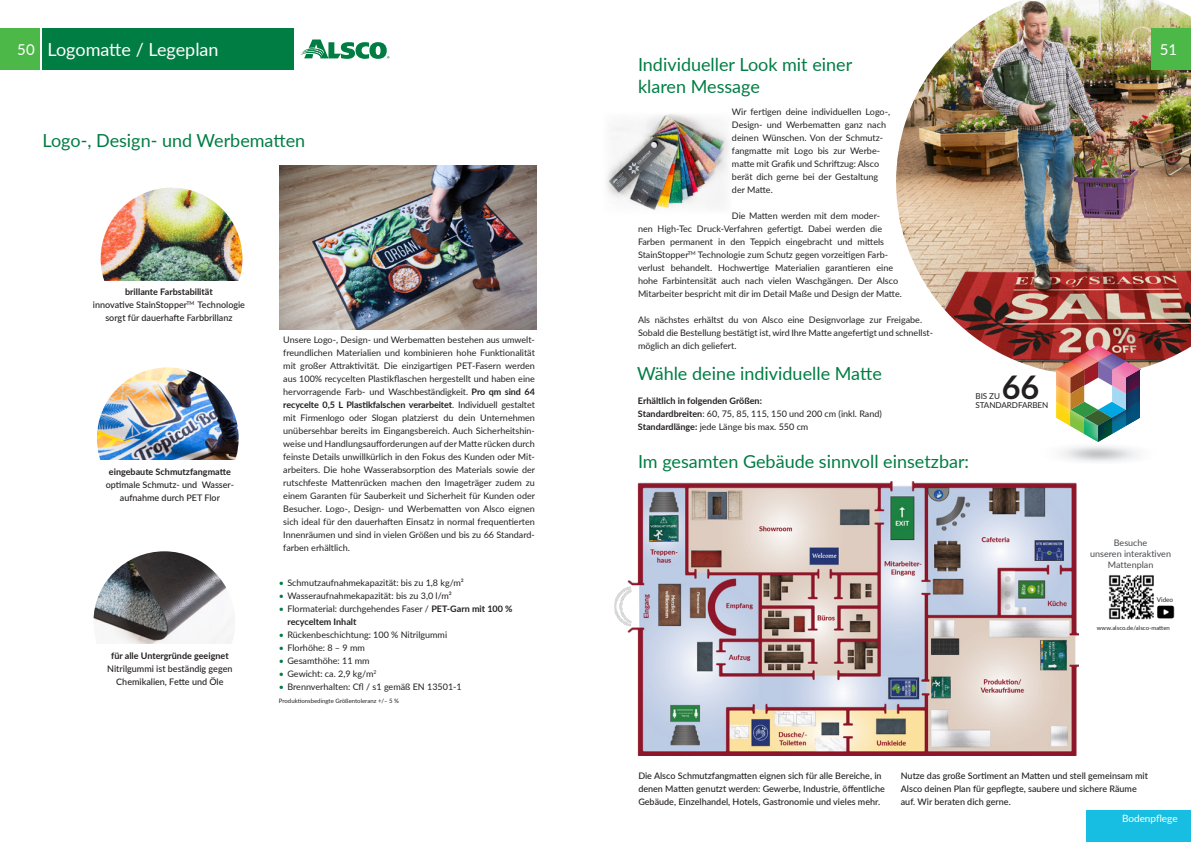
<style>
.page{position:relative;width:1191px;height:842px;background:#fff}
.page>*{position:absolute;margin:0;border:0;box-sizing:border-box;transform-origin:0 0}
.t1{font:700 32.5px "Lato";color:#231f20}
.t2{font:18px/22px "Lato";color:#007d43}
.t3{font:18px "Lato";color:#fff}
.t4{font:15px "Lato";color:#fff}
.t5{font:10px "Lato";color:#fff}
.t6{font:9px/13px "Lato";color:#231f20}
.t7{font:500 9px/13px "Lato";color:#231f20;text-align:center}
.t8{font:700 9px/13px "Lato";color:#231f20}
.t9{font:9px/11px "Lato";color:#474a4e;text-align:center}
.t10{font:8.1px "Lato";letter-spacing:-.01em;color:#231f20}
.t11{font:6.6px "Lato";color:#231f20}
.t12{font:6px "Lato";color:#231f20}
.s1{font-weight:700}
.s2{color:#007d43}
.s3{font-weight:400}
</style>
<div class="page">
<img style="left:280px;top:165px;width:256px;height:164px">
<svg style="left:300px;top:40px;width:89px;height:19px"></svg>
<img style="left:101px;top:188px;width:141px;height:141px;border-radius:71px">
<img style="left:97px;top:367px;width:142px;height:93px">
<img style="left:896px;top:0;width:295px;height:373px">
<img style="left:606px;top:114px;width:123px;height:96px">
<div style="left:93px;top:281px;width:166px;height:54px;background:#fff"></div>
<img style="left:93px;top:551px;width:141px;height:93px">
<img style="left:615px;top:481px;width:463px;height:274px">
<img style="left:1056px;top:345px;width:84px;height:97px">
<img style="left:1108px;top:575px;width:46px;height:44px">
<img style="left:1157px;top:605px;width:17px;height:14px">
<div style="left:0;top:28px;width:40px;height:42px;background:#4cb848"></div>
<div style="left:1151px;top:28px;width:40px;height:42px;background:#4cb848"></div>
<div style="left:43px;top:28px;width:251px;height:42px;background:#007d43"></div>
<div style="left:1086px;top:810px;width:105px;height:32px;background:#18bee1"></div>
<h2 class="t3" style="left:47px;top:37px;width:173px">Logomatte / Legeplan</h2>
<h3 class="t4" style="left:17px;top:39px;width:19px">50</h3>
<h3 class="t4" style="left:1159px;top:39px;width:19px">51</h3>
<h2 class="t2" style="left:638px;top:52px;width:216px">Individueller Look mit einer klaren Message</h2>
<h2 class="t2" style="left:43px;top:129px;width:264px">Logo-, Design- und Werbematten</h2>
<p class="t7" style="left:93px;top:285px;width:154px"><span class="s1">brillante Farbstabilität<br></span>innovative StainStopper<sup>TM</sup> Technologie sorgt für dauerhafte Farbbrillanz</p>
<p class="t8" style="left:109px;top:465px;width:123px">eingebaute Schmutzfangmatte</p>
<p class="t7" style="left:106px;top:478px;width:130px">optimale Schmutz- und Wasser&shy;aufnahme durch PET Flor</p>
<p class="t8" style="left:111px;top:649px;width:119px">für alle Untergründe geeignet</p>
<p class="t7" style="left:107px;top:662px;width:127px">Nitrilgummi ist beständig gegen<br>Chemikalien, Fette und Öle</p>
<p class="t6" style="left:283px;top:333px;width:253px;text-align:justify">Unsere Logo-, Design- und Werbematten bestehen aus umwelt&shy;freundlichen Materialien und kombinieren hohe Funktionalität mit großer Attraktivität. Die einzigartigen PET-Fasern werden aus 100% recycelten Plastikflaschen hergestellt und haben eine hervorragende Farb- und Waschbeständigkeit. <span class="s1">Pro qm sind 64 recycelte 0,5 L Plastikfalschen verarbeitet</span>. Individuell gestaltet mit Firmenlogo oder Slogan platzierst du dein Unternehmen unübersehbar bereits im Eingangsbereich. Auch Sicherheitshin&shy;weise und Handlungsaufforderungen auf der Matte rücken durch feinste Details unwillkürlich in den Fokus des Kunden oder Mit&shy;arbeiters. Die hohe Wasserabsorption des Materials sowie der rutschfeste Mattenrücken machen den Imageträger zudem zu einem Garanten für Sauberkeit und Sicherheit für Kunden oder Besucher. Logo-, Design- und Werbematten von Alsco eignen sich ideal für den dauerhaften Einsatz in normal frequentierten Innenräumen und sind in vielen Größen und bis zu 66 Standard&shy;farben erhältlich.</p>
<p class="t6" style="left:279px;top:576px;width:186px"><span class="s2">•</span> Schmutzaufnahmekapazität: bis zu 1,8 kg/m²</p>
<p class="t6" style="left:279px;top:589px;width:174px"><span class="s2">•</span> Wasseraufnahmekapazität: bis zu 3,0 l/m²</p>
<p class="t6" style="left:287px;top:602px;width:227px;text-indent:-9px"><span class="s2">•</span> Flormaterial: durchgehendes Faser / <span class="s1">PET-Garn mit 100 % recyceltem Inhalt</span></p>
<p class="t6" style="left:279px;top:628px;width:170px"><span class="s2">•</span> Rückenbeschichtung: 100 % Nitrilgummi</p>
<p class="t6" style="left:279px;top:641px;width:87px"><span class="s2">•</span> Florhöhe: 8 – 9 mm</p>
<p class="t6" style="left:279px;top:654px;width:92px"><span class="s2">•</span> Gesamthöhe: 11 mm</p>
<p class="t6" style="left:279px;top:667px;width:99px"><span class="s2">•</span> Gewicht: ca. 2,9 kg/m<sup>2</sup></p>
<p class="t6" style="left:279px;top:680px;width:184px"><span class="s2">•</span> Brennverhalten: Cfl / s1 gemäß EN 13501-1</p>
<p class="t12" style="left:279px;top:697px;width:122px">Produktionsbedingte Größentoleranz +/– 5 %</p>
<p class="t6" style="left:732px;top:104px;width:160px">Wir fertigen deine individuellen Logo-,<br>Design- und Werbematten ganz nach deinen Wünschen. Von der Schmutz&shy;fangmatte mit Logo bis zur Werbe&shy;matte mit Grafik und Schriftzug: Alsco berät dich gerne bei der Gestaltung der Matte.</p>
<p class="t6" style="left:638px;top:208px;width:265px;text-indent:94px">Die Matten werden mit dem moder-<br>nen High-Tec Druck-Verfahren gefertigt. Dabei werden die Farben permanent in den Teppich eingebracht und mittels StainStopper<sup>TM</sup> Technologie zum Schutz gegen vorzeitigen Farb&shy;verlust behandelt. Hochwertige Materialien garantieren eine hohe Farbintensität auch nach vielen Waschgängen. Der Alsco Mitarbeiter bespricht mit dir im Detail Maße und Design der Matte.</p>
<p class="t6" style="left:638px;top:312px;width:296px">Als nächstes erhältst du von Alsco eine Designvorlage zur Freigabe.<br>Sobald die Bestellung bestätigt ist, wird Ihre Matte angefertigt und schnellst&shy;möglich an dich geliefert.</p>
<h2 class="t2" style="left:637px;top:362px;width:246px">Wähle deine individuelle Matte</h2>
<p class="t8" style="left:638px;top:394px;width:245px">Erhältlich in folgenden Größen:<br>Standardbreiten<span class="s3">: 60, 75, 85, 115, 150 und 200 cm (inkl. Rand)<br></span>Standardlänge: <span class="s3">jede Länge bis max. 550 cm</span></p>
<h1 class="t1" style="left:1002px;top:363px;width:39px">66</h1>
<p class="t10" style="left:975px;top:400px;width:74px">STANDARDFARBEN</p>
<p class="t10" style="left:975px;top:390px;width:26px">BIS ZU</p>
<h2 class="t2" style="left:638px;top:450px;width:332px">Im gesamten Gebäude sinnvoll einsetzbar:</h2>
<p class="t9" style="left:1090px;top:537px;width:82px">Besuche<br>unseren interaktiven<br>Mattenplan</p>
<p class="t11" style="left:1156px;top:595px;width:18px">Video</p>
<p class="t12" style="left:1097px;top:623px;width:74px">www.alsco.de/alsco-matten</p>
<p class="t7" style="left:638px;top:769px;width:248px;text-align:left">Die Alsco Schmutzfangmatten eignen sich für alle Bereiche, in denen Matten genutzt werden: Gewerbe, Industrie, öffentliche<br>Gebäude, Einzelhandel, Hotels, Gastronomie und vieles mehr.</p>
<p class="t7" style="left:900px;top:769px;width:249px;text-align:left">Nutze das große Sortiment an Matten und stell gemeinsam mit<br>Alsco deinen Plan für gepflegte, saubere und sichere Räume auf. Wir beraten dich gerne.</p>
<p class="t5" style="left:1122px;top:811px;width:57px">Bodenpflege</p>
</div>
